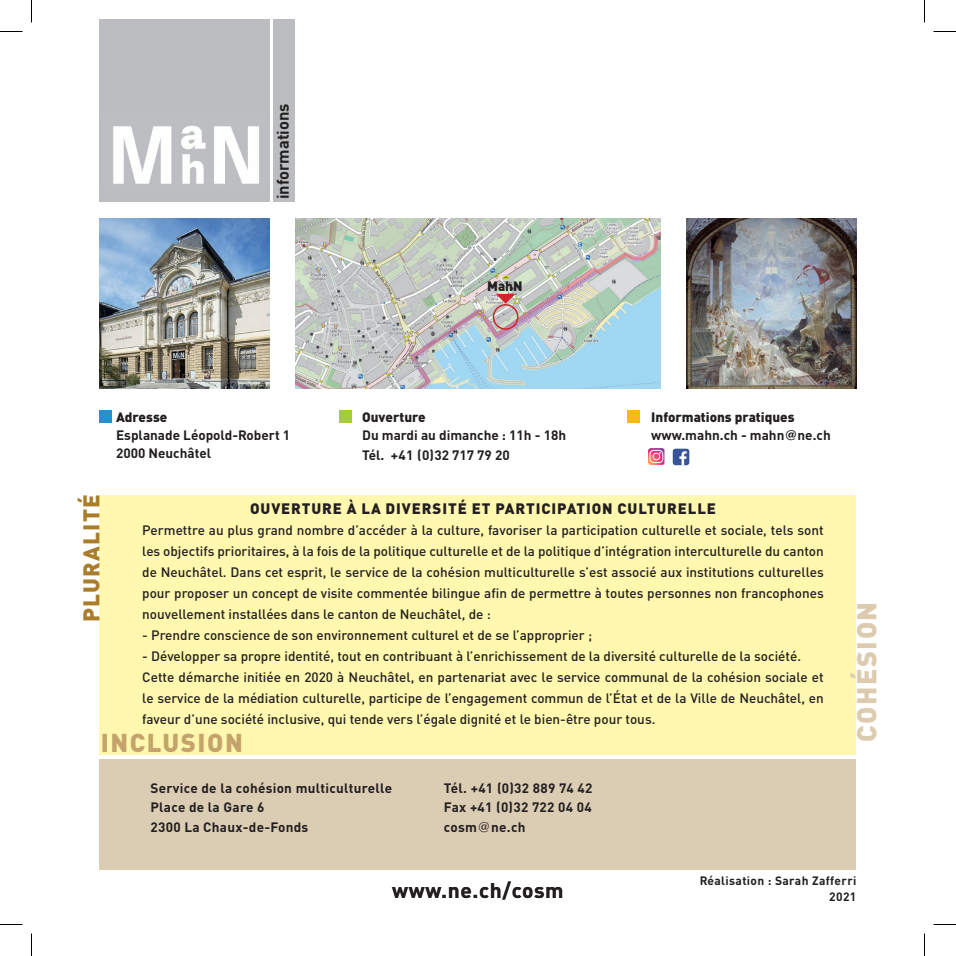
<style>
.page{position:relative;width:956px;height:956px;background:#fff}
.page>*{position:absolute;margin:0;border:0;box-sizing:border-box;transform-origin:0 0}
.t1{font:900 27px "DIN Pro";letter-spacing:.06em;color:#dccbaf}
.t2{font:900 25.5px "DIN Pro";letter-spacing:.06em;color:#c4a36d}
.t3{font:900 22.5px "DIN Pro";letter-spacing:.06em;color:#aa7d2a}
.t4{font:700 21px "DIN Pro";letter-spacing:.03em;color:#231f20}
.t5{font:700 16.5px "DIN Pro";color:#231f20}
.t6{font:900 15px "DIN Pro";letter-spacing:.06em;color:#231f20}
.t7{font:500 13.5px/21px "DIN Pro";color:#231f20;text-align:justify}
.t8{font:700 13.5px "DIN Pro";color:#231f20}
.t9{font:700 13.5px "DIN Pro";letter-spacing:.02em;color:#231f20}
.t10{font:900 13.5px "DIN Pro";color:#231f20}
.t11{font:700 12px "DIN Pro";letter-spacing:.03em;color:#231f20}
.s1{font-family:"Univers LT Std"}
.s2{font-family:"Univers LT Std";font-weight:400}
</style>
<div class="page">
<img style="left:100px;top:219px;width:170px;height:170px">
<img style="left:295px;top:219px;width:366px;height:170px">
<img style="left:686px;top:219px;width:170px;height:170px">
<div style="left:100px;top:410px;width:12px;height:13px;background:#2392d0"></div>
<div style="left:339px;top:410px;width:13px;height:13px;background:#a3cd39"></div>
<div style="left:627px;top:410px;width:13px;height:13px;background:#fcb814"></div>
<svg style="left:496px;top:294px;width:19px;height:10px"></svg>
<div style="left:493px;top:304px;width:25px;height:26px;border:2px solid #d1232a;border-radius:50%"></div>
<div style="left:100px;top:19px;width:170px;height:183px;background:#bcbdc0"></div>
<img style="left:113px;top:125px;width:146px;height:59px">
<div style="left:273px;top:19px;width:22px;height:183px;background:#bcbdc0"></div>
<svg style="left:648px;top:448px;width:16px;height:17px"></svg>
<div style="left:673px;top:449px;width:16px;height:16px;background:#385499;border-radius:3px"></div>
<svg style="left:679px;top:451px;width:8px;height:14px"></svg>
<div style="left:100px;top:760px;width:756px;height:110px;background:#dbccb4"></div>
<div style="left:100px;top:495px;width:756px;height:259px;background:#fff8ae"></div>
<svg style="left:0;top:31px;width:22px;height:1px"></svg>
<svg style="left:933px;top:31px;width:23px;height:1px"></svg>
<svg style="left:0;top:924px;width:22px;height:1px"></svg>
<svg style="left:933px;top:924px;width:23px;height:1px"></svg>
<svg style="left:31px;top:0;width:1px;height:23px"></svg>
<svg style="left:31px;top:933px;width:1px;height:23px"></svg>
<svg style="left:924px;top:0;width:1px;height:23px"></svg>
<svg style="left:924px;top:933px;width:1px;height:23px"></svg>
<p class="t5" style="left:269px;top:199px;width:98px;rotate:-90deg">informations</p>
<p class="t10" style="left:487px;top:274px;width:37px">MahN</p>
<p class="t10" style="left:116px;top:406px;width:53px">Adresse</p>
<p class="t8" style="left:116px;top:424px;width:176px">Esplanade Léopold-Robert 1</p>
<p class="t8" style="left:116px;top:442px;width:97px">2000 Neuchâtel</p>
<p class="t10" style="left:362px;top:406px;width:65px">Ouverture</p>
<p class="t8" style="left:362px;top:424px;width:205px">Du mardi au dimanche : 11h - 18h</p>
<p class="t8" style="left:362px;top:443px;width:149px">Tél. +41 (0)32 717 79 20</p>
<p class="t10" style="left:651px;top:406px;width:145px">Informations pratiques</p>
<p class="t8" style="left:651px;top:424px;width:181px">www.mahn.ch - mahn<span class="s1">@</span>ne.ch</p>
<p class="t3" style="left:72px;top:622px;width:130px;rotate:-90deg">PLURALITÉ</p>
<p class="t6" style="left:250px;top:496px;width:468px">OUVERTURE À LA DIVERSITÉ ET PARTICIPATION CULTURELLE</p>
<p class="t7" style="left:142px;top:518px;width:683px">Permettre au plus grand nombre d’accéder à la culture, favoriser la participation culturelle et sociale, tels sont les objectifs prioritaires, à la fois de la politique culturelle et de la politique d’intégration interculturelle du canton de Neuchâtel. Dans cet esprit, le service de la cohésion multiculturelle s’est associé aux institutions culturelles pour proposer un concept de visite commentée bilingue afin de permettre à toutes personnes non francophones nouvellement installées dans le canton de Neuchâtel, de :</p>
<p class="t7" style="left:142px;top:623px;width:451px">- Prendre conscience de son environnement culturel et de se l’approprier ;</p>
<p class="t7" style="left:142px;top:644px;width:660px">- Développer sa propre identité, tout en contribuant à l’enrichissement de la diversité culturelle de la société.</p>
<p class="t7" style="left:142px;top:665px;width:683px">Cette démarche initiée en 2020 à Neuchâtel, en partenariat avec le service communal de la cohésion sociale et le service de la médiation culturelle, participe de l’engagement commun de l’État et de la Ville de Neuchâtel, en faveur d’une société inclusive, qui tende vers l’égale dignité et le bien-être pour tous.</p>
<p class="t2" style="left:101px;top:721px;width:144px">INCLUSION</p>
<p class="t9" style="left:151px;top:776px;width:243px">Service de la cohésion multiculturelle</p>
<p class="t9" style="left:151px;top:796px;width:115px">Place de la Gare 6</p>
<p class="t9" style="left:151px;top:815px;width:159px">2300 La Chaux-de-Fonds</p>
<p class="t9" style="left:444px;top:776px;width:150px">Tél. +41 (0)32 889 74 42</p>
<p class="t9" style="left:444px;top:796px;width:149px">Fax +41 (0)32 722 04 04</p>
<p class="t8" style="left:444px;top:815px;width:83px">cosm<span class="s2">@</span>ne.ch</p>
<p class="t1" style="left:844px;top:742px;width:142px;rotate:-90deg">COHÉSION</p>
<p class="t4" style="left:392px;top:873px;width:173px">www.ne.ch/cosm</p>
<p class="t11" style="left:700px;top:871px;width:158px">Réalisation : Sarah Zafferri</p>
<p class="t11" style="left:829px;top:887px;width:29px">2021</p>
</div>
